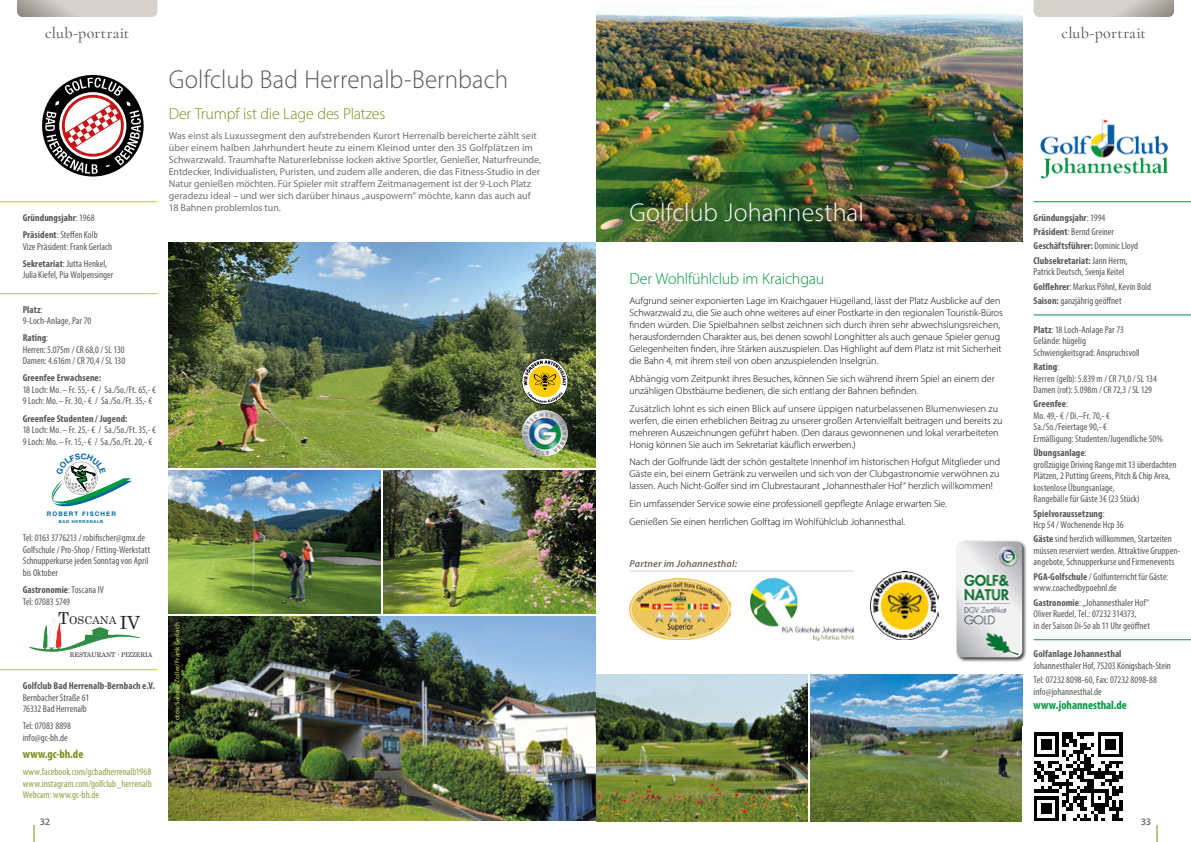
<style>
.page{position:relative;width:1191px;height:842px;background:#fff}
.page>*{position:absolute;margin:0;border:0;box-sizing:border-box;transform-origin:0 0}
.t1{font:300 26px "Myriad Pro";color:#575756;scale:.96 1}
.t2{font:300 26px "Myriad Pro";color:#fff}
.t3{font:18.1px "Century";color:#221f20}
.t4{font:300 16px "Myriad Pro";letter-spacing:-.015em;color:#788e17}
.t5{font:500 16px "Cormorant Garamond";letter-spacing:.015em;color:#575756}
.t6{font:300 16px "Myriad Pro";letter-spacing:-.015em;color:#009642}
.t7{font:700 condensed 12px "Myriad Pro";color:#009642}
.t8{font:700 condensed 12px "Myriad Pro";color:#788e17}
.t9{font:10.8px "Century";color:#221f20}
.t10{font:condensed 10px/11.5px "Myriad Pro";letter-spacing:.005em;color:#575756}
.t11{font:300 10px/12px "Myriad Pro";letter-spacing:-.005em;color:#000}
.t12{font:10px/12px "Myriad Pro";color:#706f6f}
.t13{font:700 condensed 10px/14.3px "Myriad Pro";letter-spacing:.005em;color:#575756}
.t14{font:condensed 10px/11.5px "Myriad Pro";letter-spacing:.005em;color:#91a043;text-align:justify}
.t15{font:italic 600 10px "Myriad Pro";letter-spacing:.015em;color:#6f665f}
.t16{font:600 10px "Myriad Pro";color:#706f6f}
.t17{font:7px "Myriad Pro";letter-spacing:.01em;color:#d3da5d}
.t18{font:6.4px "Century";color:#221f20}
.t19{font:700 6.2px "Helvetica Neue";letter-spacing:.175em;color:#0068a3}
.t20{font:700 4.1px "Helvetica Neue";letter-spacing:.175em;color:#0068a3}
.s1{font-weight:400}
.s2{font-weight:700}
.s3{font-size:16.5px}
</style>
<div class="page">
<hr style="left:1033px;top:201px;width:158px;height:1px;background:#009642">
<hr style="left:1033px;top:639px;width:158px;height:1px;background:#009642">
<hr style="left:1033px;top:315px;width:158px;height:1px;background:#009642">
<svg style="left:1033px;top:0;width:141px;height:17px;background:#cbc5bf"></svg>
<img style="left:596px;top:13px;width:426px;height:229px">
<img style="left:595px;top:674px;width:212px;height:147px">
<img style="left:810px;top:674px;width:212px;height:147px">
<img style="left:1034px;top:732px;width:89px;height:89px">
<img style="left:1040px;top:119px;width:129px;height:60px">
<hr style="left:629px;top:570px;width:224px;height:1px;background:#d6d1cb">
<div style="left:955px;top:540px;width:72px;height:123px;background:#000;opacity:.75"></div>
<img style="left:956px;top:541px;width:66px;height:116px">
<img style="left:629px;top:579px;width:102px;height:60px">
<img style="left:750px;top:578px;width:48px;height:49px">
<img style="left:780px;top:625px;width:73px;height:15px">
<img style="left:870px;top:571px;width:68px;height:68px">
<hr style="left:0;top:201px;width:157px;height:1px;background:#c1ce00">
<hr style="left:0;top:293px;width:157px;height:1px;background:#c1ce00">
<hr style="left:0;top:669px;width:157px;height:1px;background:#c1ce00">
<img style="left:168px;top:617px;width:427px;height:204px">
<svg style="left:42px;top:75px;width:102px;height:102px"></svg>
<img style="left:168px;top:242px;width:427px;height:226px">
<img style="left:383px;top:471px;width:212px;height:143px">
<img style="left:168px;top:471px;width:212px;height:143px">
<svg style="left:17px;top:0;width:140px;height:17px;background:#cac5be"></svg>
<img style="left:522px;top:410px;width:46px;height:46px;border-radius:23px">
<svg style="left:522px;top:359px;width:45px;height:45px"></svg>
<svg style="left:524px;top:360px;width:42px;height:43px"></svg>
<svg style="left:29px;top:618px;width:112px;height:34px"></svg>
<svg style="left:34px;top:825px;width:1px;height:17px"></svg>
<svg style="left:1156px;top:825px;width:1px;height:17px"></svg>
<svg style="left:51px;top:461px;width:81px;height:46px"></svg>
<h3 class="t5" style="left:45px;top:23px;width:86px">club-portrait</h3>
<p class="t13" style="left:23px;top:209px;width:77px;line-height:17.2px">Gründungsjahr<span class="s1">: 1968<br></span>Präsident<span class="s1">: Steffen Kolb</span></p>
<p class="t10" style="left:23px;top:237px;width:91px;line-height:17.2px">Vize Präsident: Frank Gerlach<br><span class="s2">Sekretariat</span>: Jutta Henkel,</p>
<p class="t10" style="left:23px;top:269px;width:92px">Julia Kiefel, Pia Wolpensinger</p>
<p class="t10" style="left:23px;top:303px;width:70px"><span class="s2">Platz</span>:<br>9-Loch-Anlage, Par 70</p>
<p class="t10" style="left:23px;top:332px;width:104px"><span class="s2">Rating</span>:<br>Herren: 5.075m / CR 68,0 / SL 130<br>Damen: 4.616m / CR 70,4 / SL 130</p>
<p class="t13" style="left:23px;top:371px;width:80px">Greenfee Erwachsene:</p>
<p class="t10" style="left:23px;top:384px;width:135px">18 Loch: Mo.–Fr. 55,- € / Sa./So./Ft. 65,- €<br>9 Loch: Mo.– Fr. 30,- € / Sa./So./Ft. 35,- €</p>
<p class="t13" style="left:23px;top:411px;width:106px">Greenfee Studenten / Jugend:</p>
<p class="t10" style="left:23px;top:424px;width:135px">18 Loch: Mo.–Fr. 25,- € / Sa./So./Ft. 35,- €<br>9 Loch: Mo.– Fr. 15,- € / Sa./So./Ft. 20,- €</p>
<h1 class="t1" style="left:169px;top:63px;width:355px">Golfclub Bad Herrenalb-Bernbach</h1>
<h3 class="t4" style="left:169px;top:104px;width:218px">Der Trumpf ist die Lage des Platzes</h3>
<p class="t12" style="left:169px;top:130px;width:374px">Was einst als Luxussegment den aufstrebenden Kurort Herrenalb bereicherte zählt seit über einem halben Jahrhundert heute zu einem Kleinod unter den 35 Golfplätzen im Schwarzwald. Traumhafte Naturerlebnisse locken aktive Sportler, Genießer, Naturfreunde, Entdecker, Individualisten, Puristen, und zudem alle anderen, die das Fitness-Studio in der Natur genießen möchten. Für Spieler mit straffem Zeitmanagement ist der 9-Loch Platz geradezu ideal – und wer sich darüber hinaus „auspowern“ möchte, kann das auch auf 18 Bahnen problemlos tun.</p>
<p class="t19" style="left:47px;top:508px;width:70px">ROBERT FISCHER</p>
<p class="t20" style="left:59px;top:518px;width:46px">BAD HERRENALB</p>
<p class="t10" style="left:23px;top:532px;width:129px">Tel: 0163 3776213 / robifischer@gmx.de Golfschule / Pro-Shop / Fitting-Werkstatt Schnupperkurse jeden Sonntag von April bis Oktober</p>
<p class="t10" style="left:23px;top:584px;width:83px"><span class="s2">Gastronomie</span>: Toscana IV<br>Tel: 07083 5749</p>
<p class="t9" style="left:58px;top:611px;width:60px"><span class="s3">T</span>OSCANA</p>
<p class="t18" style="left:70px;top:649px;width:84px">RESTAURANT - PIZZERIA</p>
<h2 class="t3" style="left:120px;top:607px;width:22px">IV</h2>
<p class="t13" style="left:23px;top:678px;width:134px">Golfclub Bad Herrenalb-Bernbach e.V.</p>
<p class="t10" style="left:23px;top:691px;width:68px">Bernbacher Straße 61<br>76332 Bad Herrenalb</p>
<p class="t10" style="left:23px;top:720px;width:50px">Tel: 07083 8898 info@gc-bh.de</p>
<p class="t8" style="left:23px;top:746px;width:62px">www.gc-bh.de</p>
<p class="t14" style="left:23px;top:766px;width:130px">www.facebook.com/gcbadherrenalb1968 www.instagram.com/golfclub_herrenalb Webcam: www.gc-bh.de</p>
<p class="t17" style="left:173px;top:730px;width:109px;rotate:-90deg">© Fotos: Sabine Zoller/Frank Gerlach</p>
<h3 class="t5" style="left:1061px;top:23px;width:86px">club-portrait</h3>
<h1 class="t2" style="left:629px;top:197px;width:236px">Golfclub Johannesthal</h1>
<h3 class="t6" style="left:629px;top:269px;width:196px">Der Wohlfühlclub im Kraichgau</h3>
<p class="t11" style="left:629px;top:295px;width:375px">Aufgrund seiner exponierten Lage im Kraichgauer Hügelland, lässt der Platz Ausblicke auf den Schwarzwald zu, die Sie auch ohne weiteres auf einer Postkarte in den regionalen Touristik-Büros finden würden. Die Spielbahnen selbst zeichnen sich durch ihren sehr abwechslungsreichen, herausfordernden Charakter aus, bei denen sowohl Longhitter als auch genaue Spieler genug Gelegenheiten finden, ihre Stärken auszuspielen. Das Highlight auf dem Platz ist mit Sicherheit die Bahn 4, mit ihrem steil von oben anzuspielenden Inselgrün.</p>
<p class="t11" style="left:629px;top:373px;width:367px">Abhängig vom Zeitpunkt ihres Besuches, können Sie sich während ihrem Spiel an einem der unzähligen Obstbäume bedienen, die sich entlang der Bahnen befinden.</p>
<p class="t11" style="left:629px;top:402px;width:374px">Zusätzlich lohnt es sich einen Blick auf unsere üppigen naturbelassenen Blumenwiesen zu werfen, die einen erheblichen Beitrag zu unserer großen Artenvielfalt beitragen und bereits zu mehreren Auszeichnungen geführt haben. (Den daraus gewonnenen und lokal verarbeiteten Honig können Sie auch im Sekretariat käuflich erwerben.)</p>
<p class="t11" style="left:629px;top:456px;width:372px;text-align:justify">Nach der Golfrunde lädt der schön gestaltete Innenhof im historischen Hofgut Mitglieder und Gäste ein, bei einem Getränk zu verweilen und sich von der Clubgastronomie verwöhnen zu lassen. Auch Nicht-Golfer sind im Clubrestaurant „Johannesthaler Hof“ herzlich willkommen!</p>
<p class="t11" style="left:629px;top:495px;width:319px;line-height:17.7px">Ein umfassender Service sowie eine professionell gepflegte Anlage erwarten Sie.<br>Genießen Sie einen herrlichen Golftag im Wohlfühlclub Johannesthal.</p>
<p class="t15" style="left:629px;top:557px;width:109px">Partner im Johannesthal:</p>
<p class="t13" style="left:1033px;top:210px;width:106px">Gründungsjahr<span class="s1">: 1994<br></span>Präsident<span class="s1">: Bernd Greiner<br></span>Geschäftsführer: <span class="s1">Dominic Lloyd<br></span>Clubsekretariat: <span class="s1">Jann Herm,</span></p>
<p class="t10" style="left:1033px;top:265px;width:119px;line-height:14.3px">Patrick Deutsch, Svenja Keitel<br><span class="s2">Golflehrer</span>: Markus Pöhnl, Kevin Bold<br><span class="s2">Saison:</span> ganzjährig geöffnet</p>
<p class="t10" style="left:1033px;top:323px;width:108px"><span class="s2">Platz</span>: 18 Loch-Anlage Par 73<br>Gelände: hügelig<br>Schwierigkeitsgrad: Anspruchsvoll</p>
<p class="t10" style="left:1033px;top:361px;width:125px"><span class="s2">Rating</span>:<br>Herren (gelb): 5.839 m / CR 71,0 / SL 134<br>Damen (rot): 5.098m / CR 72,3 / SL 129</p>
<p class="t10" style="left:1033px;top:398px;width:131px"><span class="s2">Greenfee</span>:<br>Mo. 49,- € / Di.–Fr. 70,- €<br>Sa./So./Feiertage 90,- €<br>Ermäßigung: Studenten/Jugendliche 50%</p>
<p class="t10" style="left:1033px;top:447px;width:144px"><span class="s2">Übungsanlage</span>:<br>großzügige Driving Range mit 13 überdachten Plätzen, 2 Putting Greens, Pitch &amp; Chip Area, kostenlose Übungsanlage,<br>Rangebälle für Gäste 3€ (23 Stück)</p>
<p class="t10" style="left:1033px;top:507px;width:92px"><span class="s2">Spielvoraussetzung</span>:<br>Hcp 54 / Wochenende Hcp 36</p>
<p class="t10" style="left:1033px;top:533px;width:148px"><span class="s2">Gäste</span> sind herzlich willkommen, Startzeiten müssen reserviert werden. Attraktive Gruppen&shy;angebote, Schnupperkurse und Firmenevents</p>
<p class="t10" style="left:1033px;top:570px;width:136px"><span class="s2">PGA-Golfschule</span> / Golfunterricht für Gäste: www.coachedbypoehnl.de</p>
<p class="t10" style="left:1033px;top:596px;width:118px"><span class="s2">Gastronomie</span>: „Johannesthaler Hof“<br>Oliver Ruedel, Tel.: 07232 314373,<br>in der Saison Di-So ab 11 Uhr geöffnet</p>
<p class="t13" style="left:1033px;top:646px;width:89px">Golfanlage Johannesthal</p>
<p class="t10" style="left:1033px;top:658px;width:139px;line-height:14.3px">Johannesthaler Hof, 75203 Königsbach-Stein<br>Tel: 07232 8098-60, Fax: 07232 8098-88</p>
<p class="t10" style="left:1033px;top:685px;width:70px">info@johannesthal.de</p>
<p class="t7" style="left:1033px;top:697px;width:95px">www.johannesthal.de</p>
<p class="t16" style="left:40px;top:815px;width:12px">32</p>
<p class="t16" style="left:1140px;top:815px;width:12px">33</p>
</div>
